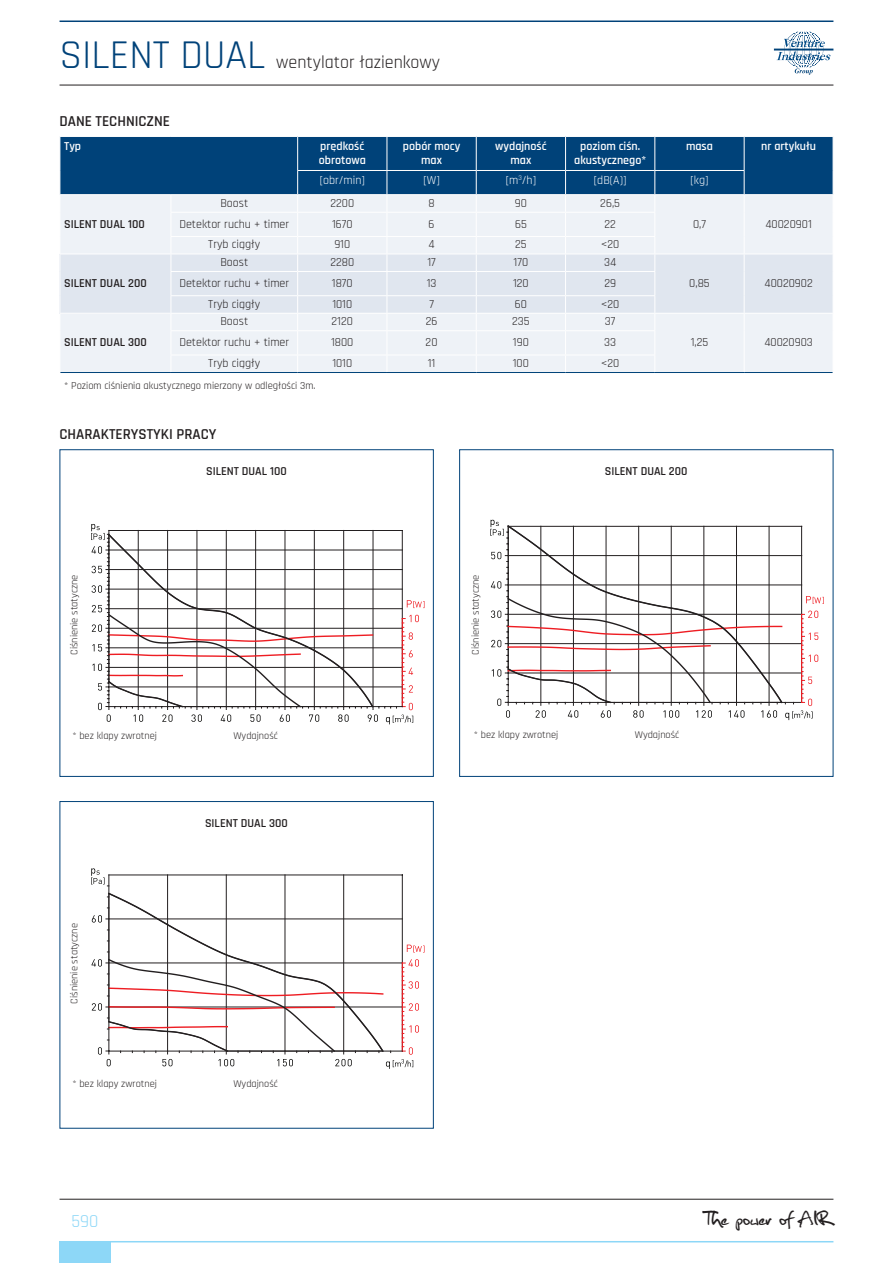
<style>
.page{position:relative;width:893px;height:1263px;background:#fff}
.page>*{position:absolute;margin:0;border:0;box-sizing:border-box;transform-origin:0 0}
.t1{font:40.5px "Rajdhani";color:#004279}
.t2{font:27px "Christopherhand";color:#231f20}
.t3{font:18px "Rajdhani";color:#231f20}
.t4{font:18px "Rajdhani";color:#8dd7f7}
.Tekst{font:600 15px "Rajdhani";color:#231f20}
.Tabela-wiersze{font:12px "Rajdhani";color:#231f20}
.Tabela-nagłówek-bold{font:600 12px "Rajdhani";color:#fff}
.Tabela-wiersze-lewa{font:600 12px "Rajdhani";color:#231f20}
.Tekst-2{font:600 12px "Rajdhani";color:#231f20}
.Tabela-nagłówek-ligh{font:12px "Rajdhani";color:#fff}
.Tabela-stopka{font:10.5px "Rajdhani";color:#231f20}
.t5{font:10.35px "Rajdhani";color:#231f20}
</style>
<div class="page">
<div style="left:60px;top:1241px;width:51px;height:22px;background:#8dd7f7"></div>
<svg style="left:774px;top:31px;width:59px;height:44px"></svg>
<hr style="left:60px;top:85px;width:773px;height:1px;background:#231f20">
<hr style="left:60px;top:1199px;width:773px;height:1px;background:#231f20">
<hr style="left:60px;top:21px;width:773px;height:1px;background:#004279">
<hr style="left:60px;top:1241px;width:773px;height:1px;background:#8dd7f7">
<div style="left:61px;top:137px;width:772px;height:57px;background:#004279"></div>
<div style="left:61px;top:195px;width:109px;height:177px;background:#eef2f7"></div>
<div style="left:60px;top:254px;width:111px;height:59px;background:#e0e6ef"></div>
<hr style="left:297px;top:137px;width:1px;height:33px;background:#fff">
<hr style="left:387px;top:137px;width:1px;height:33px;background:#fff">
<hr style="left:476px;top:137px;width:1px;height:33px;background:#fff">
<hr style="left:565px;top:137px;width:1px;height:33px;background:#fff">
<hr style="left:654px;top:137px;width:1px;height:33px;background:#fff">
<hr style="left:60px;top:254px;width:111px;height:1px;background:#fff">
<hr style="left:60px;top:313px;width:111px;height:1px;background:#fff">
<hr style="left:744px;top:137px;width:1px;height:33px;background:#fff">
<hr style="left:60px;top:372px;width:111px;height:1px;background:#004279">
<svg style="left:60px;top:170px;width:1px;height:203px"></svg>
<svg style="left:171px;top:170px;width:663px;height:203px;background:#cedae6"></svg>
<svg style="left:91px;top:524px;width:333px;height:200px"></svg>
<div style="left:60px;top:449px;width:374px;height:328px;border:1px solid #004279"></div>
<svg style="left:490px;top:520px;width:334px;height:200px"></svg>
<div style="left:459px;top:449px;width:374px;height:328px;border:1px solid #004279"></div>
<svg style="left:91px;top:868px;width:333px;height:201px"></svg>
<hr style="left:109px;top:1051px;width:293px;height:1px;background:#231f20">
<hr style="left:108px;top:875px;width:1px;height:176px;background:#231f20">
<div style="left:60px;top:801px;width:374px;height:327px;border:1px solid #004279"></div>
<h1 class="t1" style="left:60px;top:32px;width:207px">SILENT DUAL</h1>
<h3 class="t3" style="left:276px;top:52px;width:165px">wentylator łazienkowy</h3>
<p class="Tekst" style="left:60px;top:112px;width:112px">DANE TECHNICZNE</p>
<p class="Tabela-nagłówek-bold" style="left:64px;top:139px;width:19px">Typ</p>
<p class="Tabela-nagłówek-bold" style="left:320px;top:139px;width:45px">prędkość</p>
<p class="Tabela-nagłówek-bold" style="left:319px;top:153px;width:49px">obrotowa</p>
<p class="Tabela-nagłówek-bold" style="left:403px;top:139px;width:59px">pobór mocy</p>
<p class="Tabela-nagłówek-bold" style="left:421px;top:153px;width:22px">max</p>
<p class="Tabela-nagłówek-bold" style="left:495px;top:139px;width:53px">wydajność</p>
<p class="Tabela-nagłówek-bold" style="left:510px;top:153px;width:22px">max</p>
<p class="Tabela-nagłówek-bold" style="left:580px;top:139px;width:62px">poziom ciśn.</p>
<p class="Tabela-nagłówek-bold" style="left:574px;top:153px;width:74px">akustycznego*</p>
<p class="Tabela-nagłówek-bold" style="left:686px;top:139px;width:28px">masa</p>
<p class="Tabela-nagłówek-bold" style="left:761px;top:139px;width:56px">nr artykułu</p>
<p class="Tabela-wiersze-lewa" style="left:64px;top:217px;width:82px">SILENT DUAL 100</p>
<p class="Tabela-wiersze-lewa" style="left:64px;top:276px;width:84px">SILENT DUAL 200</p>
<p class="Tabela-nagłówek-ligh" style="left:320px;top:173px;width:47px">[obr/min]</p>
<p class="Tabela-nagłówek-ligh" style="left:423px;top:173px;width:18px">[W]</p>
<p class="Tabela-nagłówek-ligh" style="left:506px;top:173px;width:32px">[m<sup>3</sup>/h]</p>
<p class="Tabela-nagłówek-ligh" style="left:594px;top:173px;width:34px">[dB(A)]</p>
<p class="Tabela-nagłówek-ligh" style="left:690px;top:173px;width:20px">[kg]</p>
<p class="Tabela-wiersze" style="left:220px;top:196px;width:29px">Boost</p>
<p class="Tabela-wiersze" style="left:330px;top:196px;width:25px">2200</p>
<p class="Tabela-wiersze" style="left:428px;top:196px;width:8px">8</p>
<p class="Tabela-wiersze" style="left:515px;top:196px;width:14px">90</p>
<p class="Tabela-wiersze" style="left:600px;top:196px;width:21px">26,5</p>
<p class="Tabela-wiersze" style="left:179px;top:217px;width:111px">Detektor ruchu + timer</p>
<p class="Tabela-wiersze" style="left:332px;top:217px;width:22px">1670</p>
<p class="Tabela-wiersze" style="left:429px;top:217px;width:7px">6</p>
<p class="Tabela-wiersze" style="left:515px;top:217px;width:13px">65</p>
<p class="Tabela-wiersze" style="left:604px;top:217px;width:13px">22</p>
<p class="Tabela-wiersze" style="left:693px;top:217px;width:15px">0,7</p>
<p class="Tabela-wiersze" style="left:765px;top:217px;width:48px">40020901</p>
<p class="Tabela-wiersze" style="left:208px;top:238px;width:53px">Tryb ciągły</p>
<p class="Tabela-wiersze" style="left:334px;top:238px;width:17px">910</p>
<p class="Tabela-wiersze" style="left:428px;top:238px;width:8px">4</p>
<p class="Tabela-wiersze" style="left:515px;top:238px;width:13px">25</p>
<p class="Tabela-wiersze" style="left:601px;top:238px;width:20px">&lt;20</p>
<p class="Tabela-wiersze" style="left:220px;top:255px;width:29px">Boost</p>
<p class="Tabela-wiersze" style="left:330px;top:255px;width:25px">2280</p>
<p class="Tabela-wiersze" style="left:427px;top:255px;width:10px">17</p>
<p class="Tabela-wiersze" style="left:514px;top:255px;width:16px">170</p>
<p class="Tabela-wiersze" style="left:604px;top:255px;width:14px">34</p>
<p class="Tabela-wiersze" style="left:179px;top:276px;width:111px">Detektor ruchu + timer</p>
<p class="Tabela-wiersze" style="left:332px;top:276px;width:22px">1870</p>
<p class="Tabela-wiersze" style="left:427px;top:276px;width:11px">13</p>
<p class="Tabela-wiersze" style="left:513px;top:276px;width:17px">120</p>
<p class="Tabela-wiersze" style="left:604px;top:276px;width:13px">29</p>
<p class="Tabela-wiersze" style="left:689px;top:276px;width:22px">0,85</p>
<p class="Tabela-wiersze" style="left:764px;top:276px;width:50px">40020902</p>
<p class="Tabela-wiersze" style="left:208px;top:297px;width:53px">Tryb ciągły</p>
<p class="Tabela-wiersze" style="left:332px;top:297px;width:21px">1010</p>
<p class="Tabela-wiersze" style="left:429px;top:297px;width:6px">7</p>
<p class="Tabela-wiersze" style="left:515px;top:297px;width:14px">60</p>
<p class="Tabela-wiersze" style="left:601px;top:297px;width:20px">&lt;20</p>
<p class="Tabela-wiersze" style="left:220px;top:315px;width:29px">Boost</p>
<p class="Tabela-wiersze" style="left:332px;top:315px;width:23px">2120</p>
<p class="Tabela-wiersze" style="left:426px;top:315px;width:13px">26</p>
<p class="Tabela-wiersze" style="left:512px;top:315px;width:19px">235</p>
<p class="Tabela-wiersze" style="left:605px;top:315px;width:12px">37</p>
<p class="Tabela-wiersze" style="left:179px;top:335px;width:111px">Detektor ruchu + timer</p>
<p class="Tabela-wiersze" style="left:331px;top:335px;width:24px">1800</p>
<p class="Tabela-wiersze" style="left:426px;top:335px;width:13px">20</p>
<p class="Tabela-wiersze" style="left:513px;top:335px;width:17px">190</p>
<p class="Tabela-wiersze" style="left:604px;top:335px;width:13px">33</p>
<p class="Tabela-wiersze" style="left:691px;top:335px;width:19px">1,25</p>
<p class="Tabela-wiersze" style="left:764px;top:335px;width:50px">40020903</p>
<p class="Tabela-wiersze" style="left:208px;top:356px;width:53px">Tryb ciągły</p>
<p class="Tabela-wiersze" style="left:332px;top:356px;width:21px">1010</p>
<p class="Tabela-wiersze" style="left:428px;top:356px;width:9px">11</p>
<p class="Tabela-wiersze" style="left:513px;top:356px;width:18px">100</p>
<p class="Tabela-wiersze" style="left:601px;top:356px;width:20px">&lt;20</p>
<p class="Tabela-stopka" style="left:64px;top:380px;width:253px">* Poziom ciśnienia akustycznego mierzony w odległości 3m.</p>
<p class="Tekst" style="left:60px;top:426px;width:158px">CHARAKTERYSTYKI PRACY</p>
<p class="Tabela-wiersze-lewa" style="left:64px;top:335px;width:84px">SILENT DUAL 300</p>
<p class="t5" style="left:67px;top:655px;width:82px;rotate:-90deg">Ciśnienie statyczne</p>
<p class="Tekst-2" style="left:206px;top:464px;width:82px">SILENT DUAL 100</p>
<p class="Tekst-2" style="left:605px;top:464px;width:84px">SILENT DUAL 200</p>
<p class="t5" style="left:468px;top:655px;width:82px;rotate:-90deg">Ciśnienie statyczne</p>
<p class="t5" style="left:72px;top:728px;width:86px">* bez klapy zwrotnej</p>
<p class="t5" style="left:635px;top:728px;width:46px">Wydajność</p>
<p class="t5" style="left:474px;top:728px;width:86px">* bez klapy zwrotnej</p>
<p class="t5" style="left:233px;top:728px;width:46px">Wydajność</p>
<p class="t5" style="left:67px;top:1003px;width:82px;rotate:-90deg">Ciśnienie statyczne</p>
<p class="t5" style="left:72px;top:1077px;width:86px">* bez klapy zwrotnej</p>
<p class="Tekst-2" style="left:205px;top:816px;width:84px">SILENT DUAL 300</p>
<p class="t5" style="left:233px;top:1077px;width:46px">Wydajność</p>
<h3 class="t4" style="left:72px;top:1211px;width:28px">590</h3>
<h2 class="t2" style="left:707px;top:1207px;width:128px">The power of AIR</h2>
</div>
